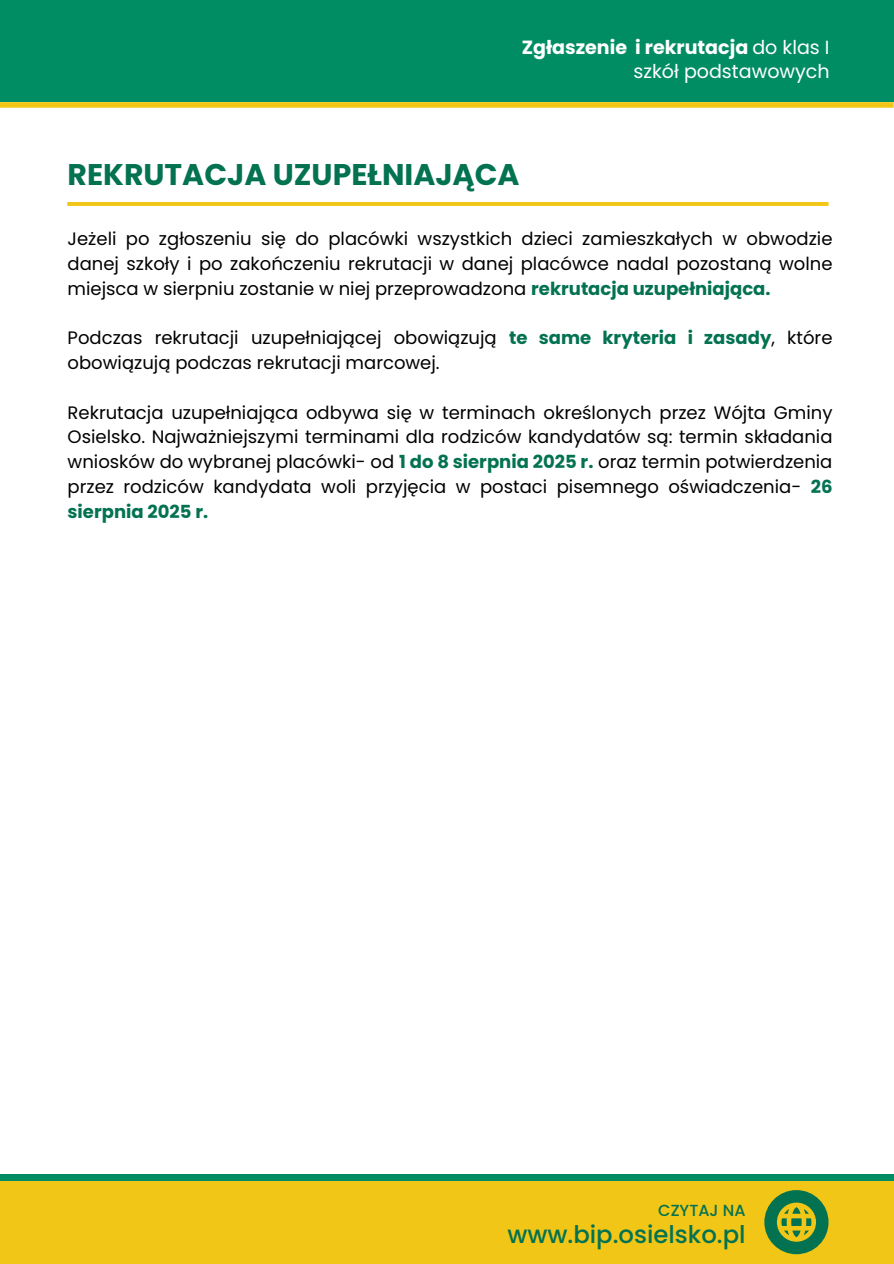
<style>
.page{position:relative;width:894px;height:1264px;background:#fff}
.page>*{position:absolute;margin:0;border:0;box-sizing:border-box;transform-origin:0 0}
.t1{font:700 29.85px "Poppins";color:#037251}
.t2{font:500 24.3px "Poppins";color:#037251}
.t3{font:700 19.05px "Poppins";color:#fff}
.t4{font:19.05px "Poppins";color:#fff}
.t5{font:18px/24.8px "Poppins";color:#000;text-align:justify}
.t6{font:500 16.05px "Poppins";color:#037251}
.s1{font-weight:400}
.s2{font-weight:700;color:#037251}
</style>
<div class="page">
<div style="left:0;top:0;width:893px;height:1263px;background:#008d63"></div>
<div style="left:0;top:102px;width:893px;height:1071px;background:#fff"></div>
<div style="left:0;top:102px;width:893px;height:6px;background:#f1c617"></div>
<div style="left:0;top:1180px;width:893px;height:83px;background:#f1c617"></div>
<svg style="left:764px;top:1190px;width:64px;height:64px"></svg>
<hr style="left:68px;top:202px;width:760px;height:4px;background:#f1c617">
<p class="t3" style="left:521px;top:34px;width:309px">Zgłaszenie i rekrutacja <span class="s1">do klas I</span></p>
<h3 class="t4" style="left:633px;top:58px;width:197px">szkół podstawowych</h3>
<h3 class="t1" style="left:68px;top:153px;width:453px">REKRUTACJA UZUPEŁNIAJĄCA</h3>
<h3 class="t5" style="left:68px;top:226px;width:766px">Jeżeli po zgłoszeniu się do placówki wszystkich dzieci zamieszkałych w obwodzie danej szkoły i po zakończeniu rekrutacji w danej placówce nadal pozostaną wolne miejsca w sierpniu zostanie w niej przeprowadzona <span class="s2">rekrutacja uzupełniająca.</span></h3>
<p class="t5" style="left:68px;top:325px;width:766px">Podczas rekrutacji uzupełniającej obowiązują <span class="s2">te same kryteria i zasady</span>, które obowiązują podczas rekrutacji marcowej.</p>
<h1 class="t5" style="left:68px;top:400px;width:766px">Rekrutacja uzupełniająca odbywa się w terminach określonych przez Wójta Gminy Osielsko. Najważniejszymi terminami dla rodziców kandydatów są: termin składania wniosków do wybranej placówki- od <span class="s2">1 do 8 sierpnia 2025 r.</span> oraz termin potwierdzenia przez rodziców kandydata woli przyjęcia w postaci pisemnego oświadczenia- <span class="s2">26 sierpnia 2025 r.</span></h1>
<p class="t6" style="left:658px;top:1198px;width:89px">CZYTAJ NA</p>
<p class="t2" style="left:507px;top:1217px;width:239px">www.bip.osielsko.pl</p>
</div>
